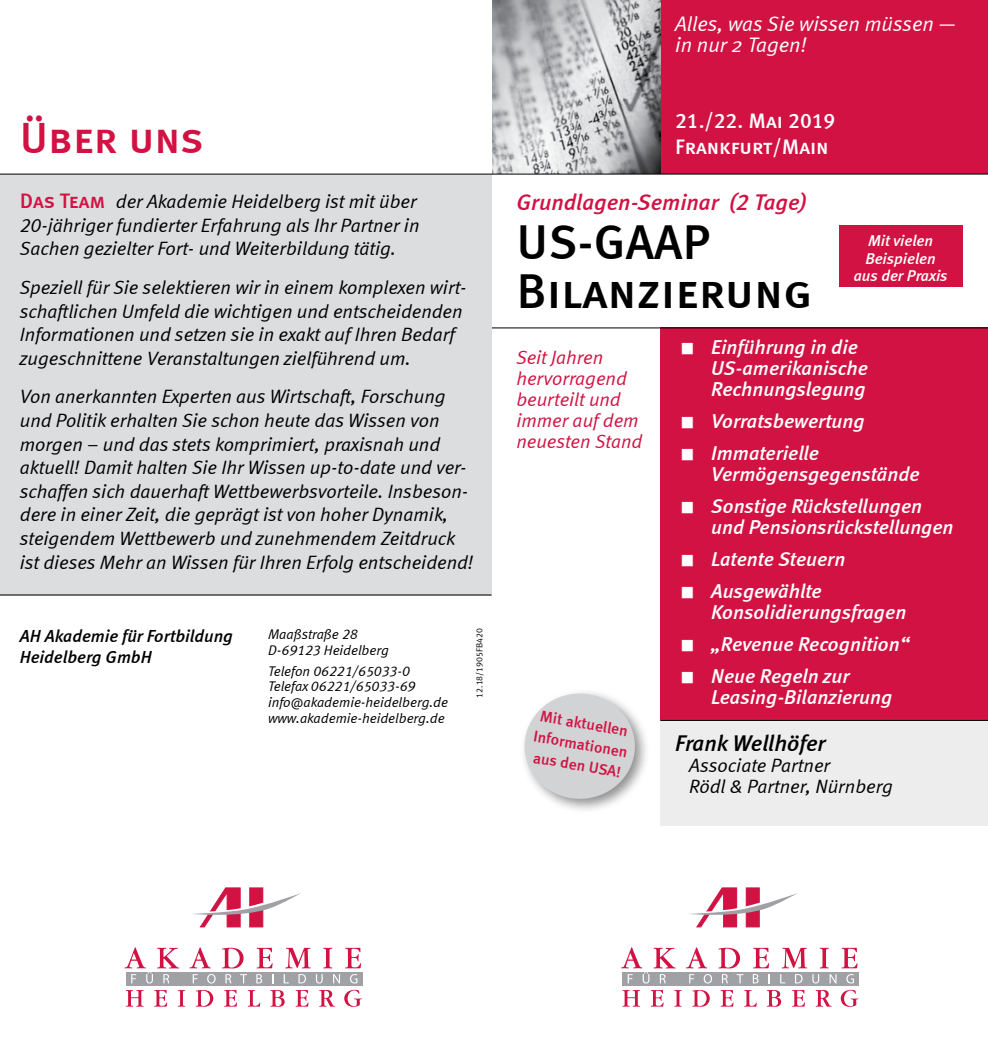
<style>
.page{position:relative;width:988px;height:1042px;background:#fff}
.page>*{position:absolute;margin:0;border:0;box-sizing:border-box;transform-origin:0 0}
.t1{font:49px/49px "Meta Medium LF Caps";color:#000}
.t2{font:43.75px "Meta Medium LF Caps";color:#d11242}
.t3{font:italic 22.75px "Meta Medium LF";color:#d11242}
.t4{font:italic 22.75px "Meta Medium LF";color:#000}
.t5{font:italic 21px/21px "Meta Normal";color:#fff}
.t6{font:21px/26.2px "Meta Medium LF Caps";color:#fff}
.t7{font:italic 20.12px/21px "Meta Medium LF";color:#fff}
.t8{font:italic 19.25px/23.6px "Meta Normal LF";color:#000}
.t9{font:italic 19.25px/21px "Meta Normal LF";color:#d11242}
.t10{font:italic 17.5px/21px "Meta Medium LF";color:#000}
.t11{font:15.75px/21px "Meta Medium LF";color:#d11242}
.t12{font:italic 15.75px/17.5px "Meta Medium LF";color:#fff;text-align:center}
.t13{font:italic 14px/15.8px "Meta Normal LF";color:#000}
.t14{font:8.75px "Meta Normal LF";color:#000}
.s1{font-family:"Meta Medium LF Caps";font-style:normal;font-size:21px;color:#d11242}
.s2{font-family:"Meta Normal LF";font-style:normal}
</style>
<div class="page">
<div style="left:660px;top:0;width:327px;height:174px;background:#d11242"></div>
<svg style="left:192px;top:888px;width:109px;height:39px"></svg>
<svg style="left:126px;top:990px;width:17px;height:16px"></svg>
<svg style="left:154px;top:990px;width:13px;height:16px"></svg>
<svg style="left:178px;top:990px;width:7px;height:16px"></svg>
<svg style="left:196px;top:990px;width:17px;height:16px"></svg>
<svg style="left:224px;top:990px;width:13px;height:16px"></svg>
<svg style="left:248px;top:990px;width:12px;height:16px"></svg>
<svg style="left:270px;top:990px;width:14px;height:16px"></svg>
<svg style="left:295px;top:990px;width:13px;height:16px"></svg>
<svg style="left:319px;top:990px;width:16px;height:16px"></svg>
<svg style="left:344px;top:990px;width:18px;height:17px"></svg>
<svg style="left:189px;top:947px;width:22px;height:21px"></svg>
<svg style="left:222px;top:948px;width:21px;height:20px"></svg>
<svg style="left:256px;top:948px;width:16px;height:20px"></svg>
<svg style="left:285px;top:948px;width:25px;height:20px"></svg>
<svg style="left:323px;top:948px;width:9px;height:20px"></svg>
<svg style="left:345px;top:948px;width:16px;height:20px"></svg>
<div style="left:126px;top:972px;width:236px;height:13px;background:#9fa1a4"></div>
<svg style="left:124px;top:947px;width:55px;height:36px"></svg>
<svg style="left:193px;top:974px;width:5px;height:9px"></svg>
<svg style="left:207px;top:974px;width:8px;height:9px"></svg>
<svg style="left:225px;top:974px;width:6px;height:9px"></svg>
<svg style="left:240px;top:974px;width:7px;height:9px"></svg>
<svg style="left:256px;top:974px;width:6px;height:9px"></svg>
<svg style="left:283px;top:974px;width:6px;height:9px"></svg>
<svg style="left:298px;top:974px;width:8px;height:9px"></svg>
<svg style="left:316px;top:974px;width:6px;height:9px"></svg>
<svg style="left:333px;top:974px;width:7px;height:9px"></svg>
<svg style="left:350px;top:974px;width:7px;height:9px"></svg>
<svg style="left:689px;top:888px;width:108px;height:39px"></svg>
<svg style="left:622px;top:990px;width:18px;height:16px"></svg>
<svg style="left:650px;top:990px;width:13px;height:16px"></svg>
<svg style="left:674px;top:990px;width:7px;height:16px"></svg>
<svg style="left:692px;top:990px;width:17px;height:16px"></svg>
<svg style="left:720px;top:990px;width:13px;height:16px"></svg>
<svg style="left:744px;top:990px;width:12px;height:16px"></svg>
<svg style="left:766px;top:990px;width:15px;height:16px"></svg>
<svg style="left:792px;top:990px;width:12px;height:16px"></svg>
<svg style="left:815px;top:990px;width:16px;height:16px"></svg>
<svg style="left:840px;top:990px;width:18px;height:17px"></svg>
<svg style="left:686px;top:947px;width:21px;height:21px"></svg>
<svg style="left:718px;top:948px;width:21px;height:20px"></svg>
<svg style="left:753px;top:948px;width:15px;height:20px"></svg>
<svg style="left:781px;top:948px;width:26px;height:20px"></svg>
<svg style="left:819px;top:948px;width:9px;height:20px"></svg>
<svg style="left:841px;top:948px;width:16px;height:20px"></svg>
<div style="left:622px;top:972px;width:236px;height:13px;background:#9fa1a4"></div>
<svg style="left:621px;top:947px;width:54px;height:36px"></svg>
<svg style="left:689px;top:974px;width:5px;height:9px"></svg>
<svg style="left:703px;top:974px;width:8px;height:9px"></svg>
<svg style="left:722px;top:974px;width:5px;height:9px"></svg>
<svg style="left:736px;top:974px;width:7px;height:9px"></svg>
<svg style="left:752px;top:974px;width:6px;height:9px"></svg>
<svg style="left:780px;top:974px;width:5px;height:9px"></svg>
<svg style="left:795px;top:974px;width:7px;height:9px"></svg>
<svg style="left:812px;top:974px;width:7px;height:9px"></svg>
<svg style="left:829px;top:974px;width:7px;height:9px"></svg>
<svg style="left:846px;top:974px;width:7px;height:9px"></svg>
<div style="left:660px;top:327px;width:327px;height:393px;background:#d11242"></div>
<img style="left:492px;top:0;width:168px;height:174px">
<div style="left:660px;top:720px;width:327px;height:106px;background:#ededee"></div>
<hr style="left:660px;top:720px;width:327px;height:1px;background:#000">
<hr style="left:491px;top:327px;width:496px;height:1px;background:#000">
<div style="left:0;top:174px;width:491px;height:421px;background:#dcddde"></div>
<hr style="left:0;top:594px;width:491px;height:1px;background:#000">
<hr style="left:0;top:174px;width:987px;height:1px;background:#000">
<div style="left:519px;top:688px;width:131px;height:126px;background:#000;opacity:.44"></div>
<svg style="left:520px;top:689px;width:119px;height:114px"></svg>
<div style="left:838px;top:226px;width:123px;height:61px;background:#d11242"></div>
<h2 class="t2" style="left:20px;top:113px;width:185px">Über uns</h2>
<p class="t8" style="left:20px;top:189px;width:401px"><span class="s1">Das Team</span> der Akademie Heidelberg ist mit über<br>20-jähriger fundierter Erfahrung als Ihr Partner in<br>Sachen gezielter Fort- und Weiterbildung tätig.</p>
<p class="t8" style="left:20px;top:275px;width:448px">Speziell für Sie selektieren wir in einem komplexen wirt&shy;schaftlichen Umfeld die wichtigen und entscheidenden Informationen und setzen sie in exakt auf Ihren Bedarf zugeschnittene Veranstaltungen zielführend um.</p>
<p class="t8" style="left:20px;top:384px;width:455px">Von anerkannten Experten aus Wirtschaft, Forschung und Politik erhalten Sie schon heute das Wissen von morgen – und das stets komprimiert, praxisnah und aktuell! Damit halten Sie Ihr Wissen up-to-date und ver&shy;schaffen sich dauerhaft Wettbewerbsvorteile. Insbeson&shy;dere in einer Zeit, die geprägt ist von hoher Dynamik, steigendem Wettbewerb und zunehmendem Zeitdruck ist dieses Mehr an Wissen für Ihren Erfolg entscheidend!</p>
<p class="t10" style="left:20px;top:625px;width:214px">AH Akademie für Fortbildung<br>Heidelberg GmbH</p>
<p class="t13" style="left:268px;top:626px;width:122px">Maaßstraße 28<br>D-69123 Heidelberg</p>
<p class="t13" style="left:268px;top:663px;width:181px">Telefon 06221/65033-0<br>Telefax 06221/65033-69 info@akademie-heidelberg.de www.akademie-heidelberg.de</p>
<p class="t14" style="left:474px;top:697px;width:71px;rotate:-90deg">12.18/1905FB420</p>
<p class="t5" style="left:675px;top:13px;width:282px">Alles, was Sie wissen müssen <span class="s2">— </span>in nur 2 Tagen!</p>
<p class="t6" style="left:675px;top:107px;width:161px">21./22. Mai 2019<br>Frankfurt/Main</p>
<p class="t3" style="left:516px;top:188px;width:292px">Grundlagen-Seminar (2 Tage)</p>
<h1 class="t1" style="left:516px;top:217px;width:298px">US-GAAP<br>Bilanzierung</h1>
<p class="t12" style="left:853px;top:232px;width:95px">Mit vielen<br>Beispielen aus der Praxis</p>
<p class="t9" style="left:516px;top:347px;width:127px">Seit Jahren hervorragend beurteilt und immer auf dem neuesten Stand</p>
<p class="t11" style="left:539px;top:704px;width:97px;rotate:10deg">Mit aktuellen<br>Informationen aus den USA!</p>
<p class="t7" style="left:711px;top:337px;width:158px;text-indent:-30px">■ Einführung in die<br>US-amerikanische<br>Rechnungslegung</p>
<p class="t7" style="left:681px;top:410px;width:184px">■ Vorratsbewertung</p>
<p class="t7" style="left:711px;top:442px;width:210px;text-indent:-30px">■ Immaterielle<br>Vermögensgegenstände</p>
<p class="t7" style="left:711px;top:495px;width:244px;text-indent:-30px">■ Sonstige Rückstellungen und Pensionsrückstellungen</p>
<p class="t7" style="left:681px;top:548px;width:165px">■ Latente Steuern</p>
<p class="t7" style="left:711px;top:580px;width:196px;text-indent:-30px">■ Ausgewählte<br>Konsolidierungsfragen</p>
<p class="t7" style="left:681px;top:633px;width:229px">■ „Revenue Recognition“</p>
<p class="t7" style="left:711px;top:665px;width:182px;text-indent:-30px">■ Neue Regeln zur<br>Leasing-Bilanzierung</p>
<p class="t4" style="left:675px;top:729px;width:152px">Frank Wellhöfer</p>
<p class="t8" style="left:689px;top:754px;width:205px;line-height:21px">Associate Partner<br>Rödl &amp; Partner, Nürnberg</p>
</div>
